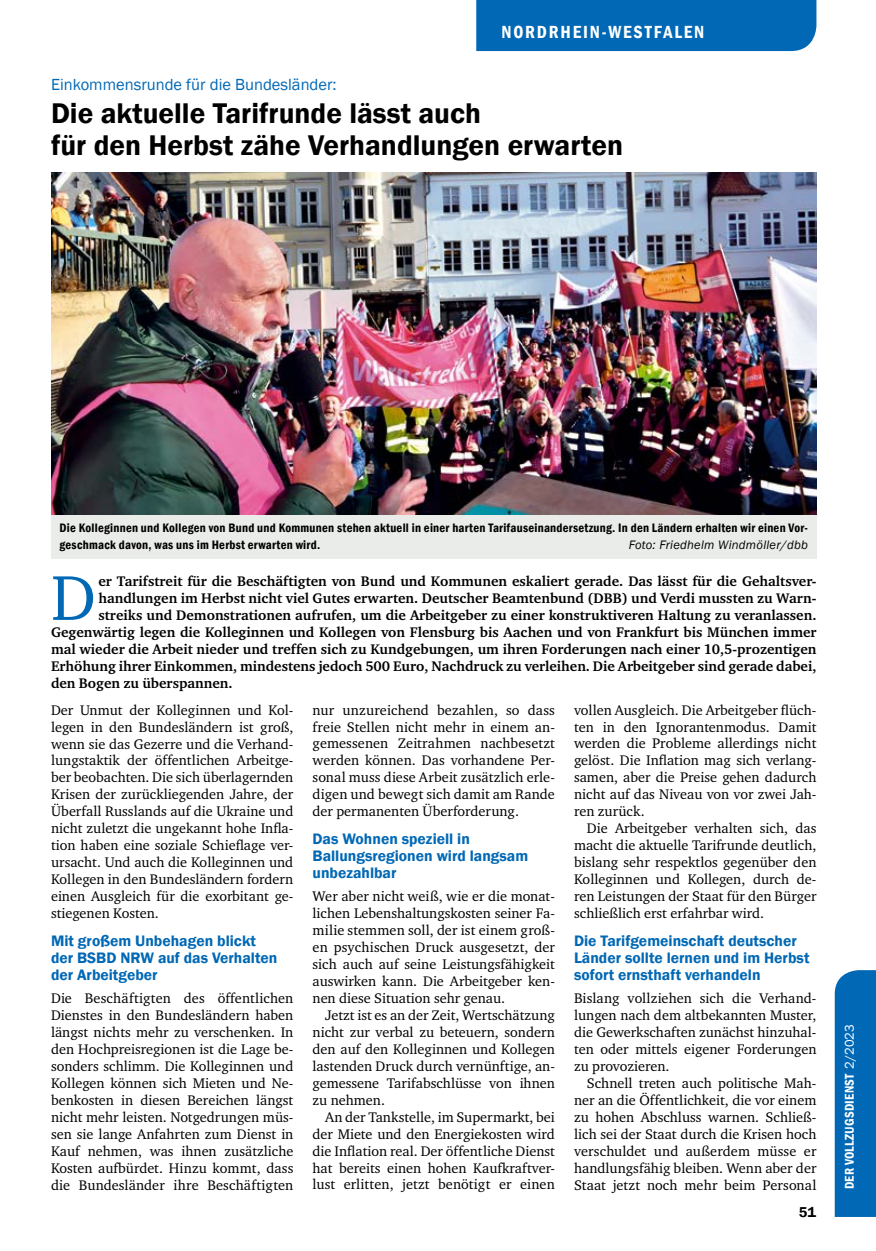
<style>
.page{position:relative;width:876px;height:1251px;background:#fff}
.page>*{position:absolute;margin:0;border:0;box-sizing:border-box;transform-origin:0 0}
.t1{font:64.8px "Charter ITC";color:#0068b5}
.t2{font:600 29.25px/31.5px "Franklin Gothic";color:#000}
.t3{font:600 condensed 18px "Franklin Gothic";letter-spacing:.1em;color:#fff}
.t4{font:16.5px "Franklin Gothic";color:#0068b5}
.t5{font:600 15.6px/17px "Franklin Gothic";color:#0068b5}
.t6{font:600 14.7px "Franklin Gothic";color:#000}
.t7{font:14.25px/17px "Charter ITC";color:#000;text-align:justify}
.t8{font:700 14.25px "Charter ITC";color:#000}
.t9{font:600 condensed 13.05px "Franklin Gothic";letter-spacing:.015em;color:#fff}
.t10{font:600 condensed 12.6px/17px "Franklin Gothic";letter-spacing:.02em;color:#000}
.t11{font:italic 12.6px "Franklin Gothic";letter-spacing:.02em;color:#000}
.s1{font-weight:400;font-stretch:normal}
</style>
<div class="page">
<div style="left:835px;top:970px;width:41px;height:246px;background:#0068b5"></div>
<div style="left:476px;top:0;width:340px;height:51px;background:#0068b5"></div>
<img style="left:51px;top:172px;width:765px;height:342px">
<div style="left:51px;top:514px;width:765px;height:44px;background:#eaece9"></div>
<p class="t3" style="left:501px;top:20px;width:204px">NORDRHEIN-WESTFALEN</p>
<p class="t4" style="left:51px;top:74px;width:287px">Einkommensrunde für die Bundesländer:</p>
<p class="t2" style="left:51px;top:98px;width:573px">Die aktuelle Tarifrunde lässt auch<br>für den Herbst zähe Verhandlungen erwarten</p>
<p class="t10" style="left:60px;top:519px;width:750px">Die Kolleginnen und Kollegen von Bund und Kommunen stehen aktuell in einer harten Tarifauseinandersetzung. In den Ländern erhalten wir einen Vor&shy;geschmack davon, was uns im Herbst erwarten wird.</p>
<p class="t11" style="left:629px;top:537px;width:181px">Foto: Friedhelm Windmöller/dbb</p>
<p class="t1" style="left:51px;top:557px;width:46px">D</p>
<p class="t8" style="left:99px;top:572px;width:719px">er Tarifstreit für die Beschäftigten von Bund und Kommunen eskaliert gerade. Das lässt für die Gehaltsver-</p>
<p class="t8" style="left:99px;top:589px;width:719px">handlungen im Herbst nicht viel Gutes erwarten. Deutscher Beamtenbund (DBB) und Verdi mussten zu Warn-</p>
<p class="t8" style="left:99px;top:606px;width:719px">streiks und Demonstrationen aufrufen, um die Arbeitgeber zu einer konstruktiveren Haltung zu veranlassen.</p>
<p class="t8" style="left:51px;top:623px;width:767px">Gegenwärtig legen die Kolleginnen und Kollegen von Flensburg bis Aachen und von Frankfurt bis München immer</p>
<p class="t8" style="left:51px;top:640px;width:767px">mal wieder die Arbeit nieder und treffen sich zu Kundgebungen, um ihren Forderungen nach einer 10,5-prozentigen</p>
<p class="t8" style="left:51px;top:657px;width:767px">Erhöhung ihrer Einkommen, mindestens jedoch 500 Euro, Nachdruck zu verleihen. Die Arbeitgeber sind gerade dabei,</p>
<p class="t8" style="left:51px;top:674px;width:183px">den Bogen zu überspannen.</p>
<p class="t7" style="left:51px;top:701px;width:244px">Der Unmut der Kolleginnen und Kol&shy;legen in den Bundesländern ist groß, wenn sie das Gezerre und die Verhand&shy;lungstaktik der öffentlichen Arbeitge&shy;ber beobachten. Die sich überlagernden Krisen der zurückliegenden Jahre, der Überfall Russlands auf die Ukraine und nicht zuletzt die ungekannt hohe Infla&shy;tion haben eine soziale Schieflage ver&shy;ursacht. Und auch die Kolleginnen und Kollegen in den Bundesländern fordern einen Ausgleich für die exorbitant ge&shy;stiegenen Kosten.</p>
<p class="t5" style="left:51px;top:932px;width:228px">Mit großem Unbehagen blickt der BSBD NRW auf das Verhalten der Arbeitgeber</p>
<p class="t7" style="left:51px;top:989px;width:244px">Die Beschäftigten des öffentlichen Dienstes in den Bundesländern haben längst nichts mehr zu verschenken. In den Hochpreisregionen ist die Lage be&shy;sonders schlimm. Die Kolleginnen und Kollegen können sich Mieten und Ne&shy;benkosten in diesen Bereichen längst nicht mehr leisten. Notgedrungen müs&shy;sen sie lange Anfahrten zum Dienst in Kauf nehmen, was ihnen zusätzliche Kosten aufbürdet. Hinzu kommt, dass die Bundesländer ihre Beschäftigten</p>
<p class="t7" style="left:574px;top:701px;width:244px">vollen Ausgleich. Die Arbeitgeber flüch-</p>
<p class="t7" style="left:574px;top:718px;width:244px">ten in den Ignorantenmodus. Damit</p>
<p class="t7" style="left:574px;top:735px;width:244px">werden die Probleme allerdings nicht</p>
<p class="t7" style="left:574px;top:751px;width:244px">gelöst. Die Inflation mag sich verlang-</p>
<p class="t7" style="left:574px;top:768px;width:244px">samen, aber die Preise gehen dadurch</p>
<p class="t7" style="left:574px;top:785px;width:244px">nicht auf das Niveau von vor zwei Jah-</p>
<p class="t7" style="left:574px;top:802px;width:72px">ren zurück.</p>
<p class="t7" style="left:587px;top:819px;width:231px">Die Arbeitgeber verhalten sich, das</p>
<p class="t7" style="left:574px;top:836px;width:244px">macht die aktuelle Tarifrunde deutlich,</p>
<p class="t7" style="left:574px;top:853px;width:244px">bislang sehr respektlos gegenüber den</p>
<p class="t7" style="left:574px;top:870px;width:244px">Kolleginnen und Kollegen, durch de-</p>
<p class="t7" style="left:574px;top:887px;width:244px">ren Leistungen der Staat für den Bürger</p>
<p class="t7" style="left:574px;top:904px;width:192px">schließlich erst erfahrbar wird.</p>
<p class="t5" style="left:574px;top:932px;width:237px">Die Tarifgemeinschaft deutscher<br>Länder sollte lernen und im Herbst sofort ernsthaft verhandeln</p>
<p class="t7" style="left:574px;top:989px;width:244px">Bislang vollziehen sich die Verhand-</p>
<p class="t7" style="left:574px;top:1006px;width:244px">lungen nach dem altbekannten Muster,</p>
<p class="t7" style="left:574px;top:1023px;width:244px">die Gewerkschaften zunächst hinzuhal-</p>
<p class="t7" style="left:574px;top:1040px;width:244px">ten oder mittels eigener Forderungen</p>
<p class="t7" style="left:574px;top:1057px;width:97px">zu provozieren.</p>
<p class="t7" style="left:587px;top:1074px;width:231px">Schnell treten auch politische Mah-</p>
<p class="t7" style="left:574px;top:1091px;width:244px">ner an die Öffentlichkeit, die vor einem</p>
<p class="t7" style="left:574px;top:1108px;width:244px">zu hohen Abschluss warnen. Schließ-</p>
<p class="t7" style="left:574px;top:1124px;width:244px">lich sei der Staat durch die Krisen hoch</p>
<p class="t7" style="left:574px;top:1141px;width:244px">verschuldet und außerdem müsse er</p>
<p class="t7" style="left:574px;top:1158px;width:244px">handlungsfähig bleiben. Wenn aber der</p>
<p class="t7" style="left:574px;top:1175px;width:244px">Staat jetzt noch mehr beim Personal</p>
<p class="t7" style="left:313px;top:701px;width:244px">nur unzureichend bezahlen, so dass freie Stellen nicht mehr in einem an&shy;gemessenen Zeitrahmen nachbesetzt werden können. Das vorhandene Per&shy;sonal muss diese Arbeit zusätzlich erle&shy;digen und bewegt sich damit am Rande der permanenten Überforderung.</p>
<p class="t5" style="left:313px;top:830px;width:217px">Das Wohnen speziell in<br>Ballungsregionen wird langsam unbezahlbar</p>
<p class="t7" style="left:313px;top:887px;width:244px">Wer aber nicht weiß, wie er die monat-</p>
<p class="t7" style="left:313px;top:904px;width:244px">lichen Lebenshaltungskosten seiner Fa-</p>
<p class="t7" style="left:313px;top:921px;width:244px">milie stemmen soll, der ist einem groß-</p>
<p class="t7" style="left:313px;top:938px;width:244px">en psychischen Druck ausgesetzt, der</p>
<p class="t7" style="left:313px;top:955px;width:244px">sich auch auf seine Leistungsfähigkeit</p>
<p class="t7" style="left:313px;top:972px;width:244px">auswirken kann. Die Arbeitgeber ken-</p>
<p class="t7" style="left:313px;top:989px;width:194px">nen diese Situation sehr genau.</p>
<p class="t7" style="left:325px;top:1006px;width:231px">Jetzt ist es an der Zeit, Wertschätzung</p>
<p class="t7" style="left:313px;top:1023px;width:244px">nicht zur verbal zu beteuern, sondern</p>
<p class="t7" style="left:313px;top:1040px;width:244px">den auf den Kolleginnen und Kollegen</p>
<p class="t7" style="left:313px;top:1057px;width:244px">lastenden Druck durch vernünftige, an-</p>
<p class="t7" style="left:313px;top:1074px;width:244px">gemessene Tarifabschlüsse von ihnen</p>
<p class="t7" style="left:313px;top:1091px;width:74px">zu nehmen.</p>
<p class="t7" style="left:325px;top:1107px;width:231px">An der Tankstelle, im Supermarkt, bei</p>
<p class="t7" style="left:313px;top:1124px;width:244px">der Miete und den Energiekosten wird</p>
<p class="t7" style="left:313px;top:1141px;width:244px">die Inflation real. Der öffentliche Dienst</p>
<p class="t7" style="left:313px;top:1158px;width:244px">hat bereits einen hohen Kaufkraftver-</p>
<p class="t7" style="left:313px;top:1175px;width:244px">lust erlitten, jetzt benötigt er einen</p>
<p class="t6" style="left:799px;top:1202px;width:19px">51</p>
<p class="t9" style="left:841px;top:1188px;width:166px;rotate:-90deg">DER VOLLZUGSDIENST <span class="s1">2/2023</span></p>
</div>
